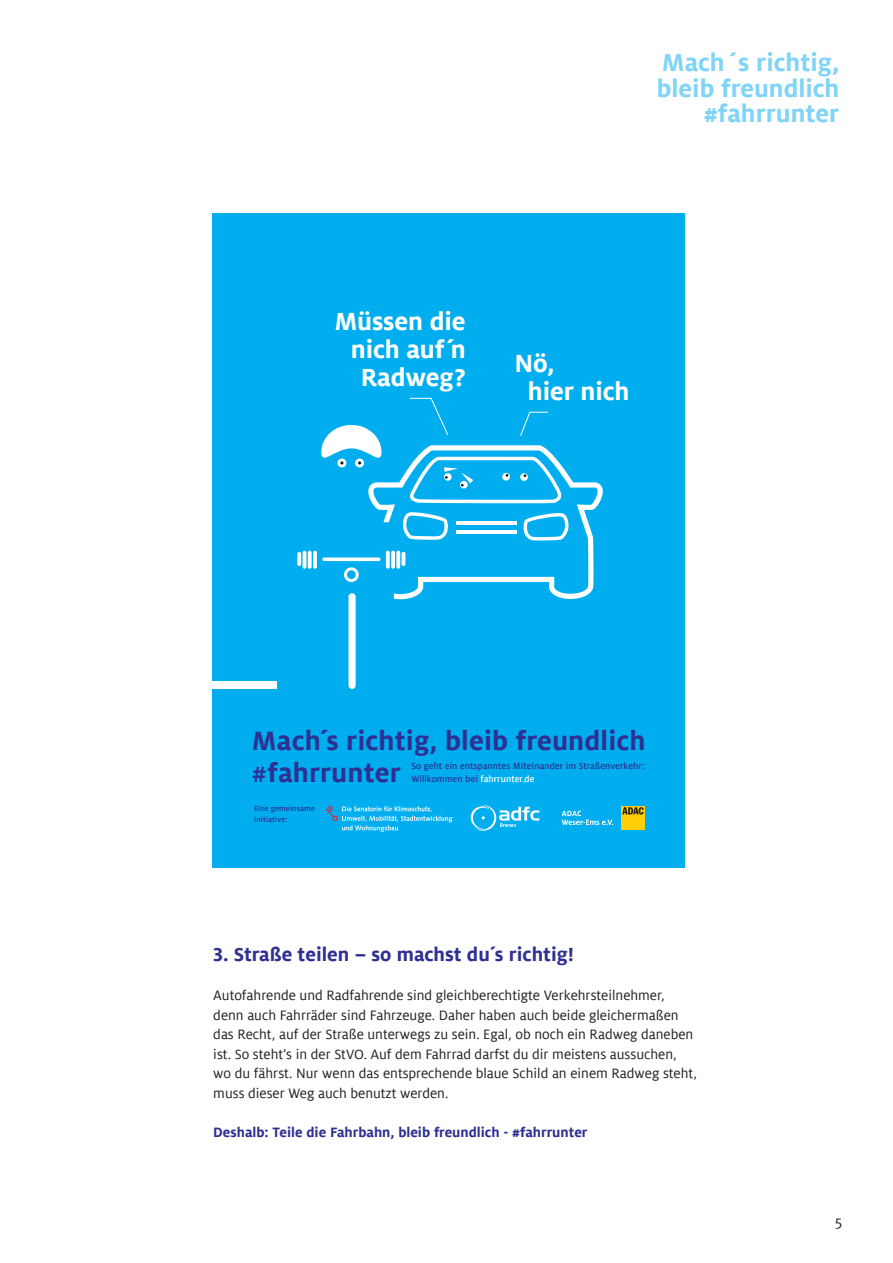
<style>
.page{position:relative;width:893px;height:1263px;background:#fff}
.page>*{position:absolute;margin:0;border:0;box-sizing:border-box;transform-origin:0 0}
.t1{font:700 29.4px/32px "Milo ADAC";letter-spacing:.005em;color:#2e3092}
.t2{font:700 27.3px/28.2px "Milo ADAC";letter-spacing:-.005em;color:#fff}
.t3{font:700 27px/25.5px "Milo ADAC";color:#80d4f7;text-align:right}
.t4{font:700 21px "Milo ADAC";color:#2e3092}
.t5{font:15px/19.5px "Milo ADAC";color:#231f20}
.t6{font:700 15px "Milo ADAC";color:#2e3092}
.t7{font:15px "Meta Plus";color:#231f20}
.t8{font:500 9.9px/12.3px "Milo ADAC";letter-spacing:.005em;color:#2e3092}
.t9{font:500 8.25px/10.6px "Milo ADAC";letter-spacing:.005em;color:#2e3092}
.s1{font-weight:500}
.s2{color:#fff}
</style>
<div class="page">
<div style="left:213px;top:213px;width:472px;height:654px;background:#00aeef"></div>
<div style="left:621px;top:806px;width:23px;height:24px;background:#fece08"></div>
<svg style="left:622px;top:807px;width:22px;height:7px"></svg>
<svg style="left:562px;top:811px;width:51px;height:14px"></svg>
<svg style="left:471px;top:805px;width:68px;height:26px"></svg>
<svg style="left:326px;top:805px;width:126px;height:27px"></svg>
<div style="left:348px;top:593px;width:8px;height:96px;background:#fff;border-radius:4px"></div>
<hr style="left:303px;top:551px;width:3px;height:18px;background:#fff;border-radius:2px">
<svg style="left:308px;top:551px;width:4px;height:18px"></svg>
<svg style="left:313px;top:551px;width:4px;height:18px"></svg>
<svg style="left:297px;top:552px;width:4px;height:14px"></svg>
<div style="left:213px;top:681px;width:64px;height:7px;background:#fff"></div>
<svg style="left:321px;top:397px;width:282px;height:202px"></svg>
<h3 class="t3" style="left:657px;top:50px;width:184px">Mach´s richtig, bleib freundlich #fahrrunter</h3>
<h2 class="t2" style="left:334px;top:307px;width:133px;text-align:right">Müssen die nich auf´n<br>Radweg?</h2>
<h2 class="t2" style="left:528px;top:349px;width:103px;text-indent:-13px">Nö,<br>hier nich</h2>
<h1 class="t1" style="left:252px;top:725px;width:395px">Mach´s richtig, bleib freundlich <span class="s1">#</span>fahrrunter</h1>
<p class="t8" style="left:411px;top:760px;width:235px">So geht ein entspanntes Miteinander im Straßenverkehr:<br>Willkommen bei <span class="s2">fahrrunter.de</span></p>
<p class="t9" style="left:254px;top:803px;width:62px">Eine gemeinsame<br>Initiative:</p>
<h3 class="t4" style="left:213px;top:943px;width:362px">3. Straße teilen – so machst du´s richtig!</h3>
<p class="t5" style="left:213px;top:986px;width:485px">Autofahrende und Radfahrende sind gleichberechtigte Verkehrsteilnehmer, denn auch Fahrräder sind Fahrzeuge. Daher haben auch beide gleichermaßen das Recht, auf der Straße unterwegs zu sein. Egal, ob noch ein Radweg daneben ist. So steht‘s in der StVO. Auf dem Fahrrad darfst du dir meistens aussuchen, wo du fährst. Nur wenn das entsprechende blaue Schild an einem Radweg steht, muss dieser Weg auch benutzt werden.</p>
<p class="t6" style="left:213px;top:1124px;width:376px">Deshalb: Teile die Fahrbahn, bleib freundlich - #fahrrunter</p>
<p class="t7" style="left:835px;top:1212px;width:10px">5</p>
</div>
